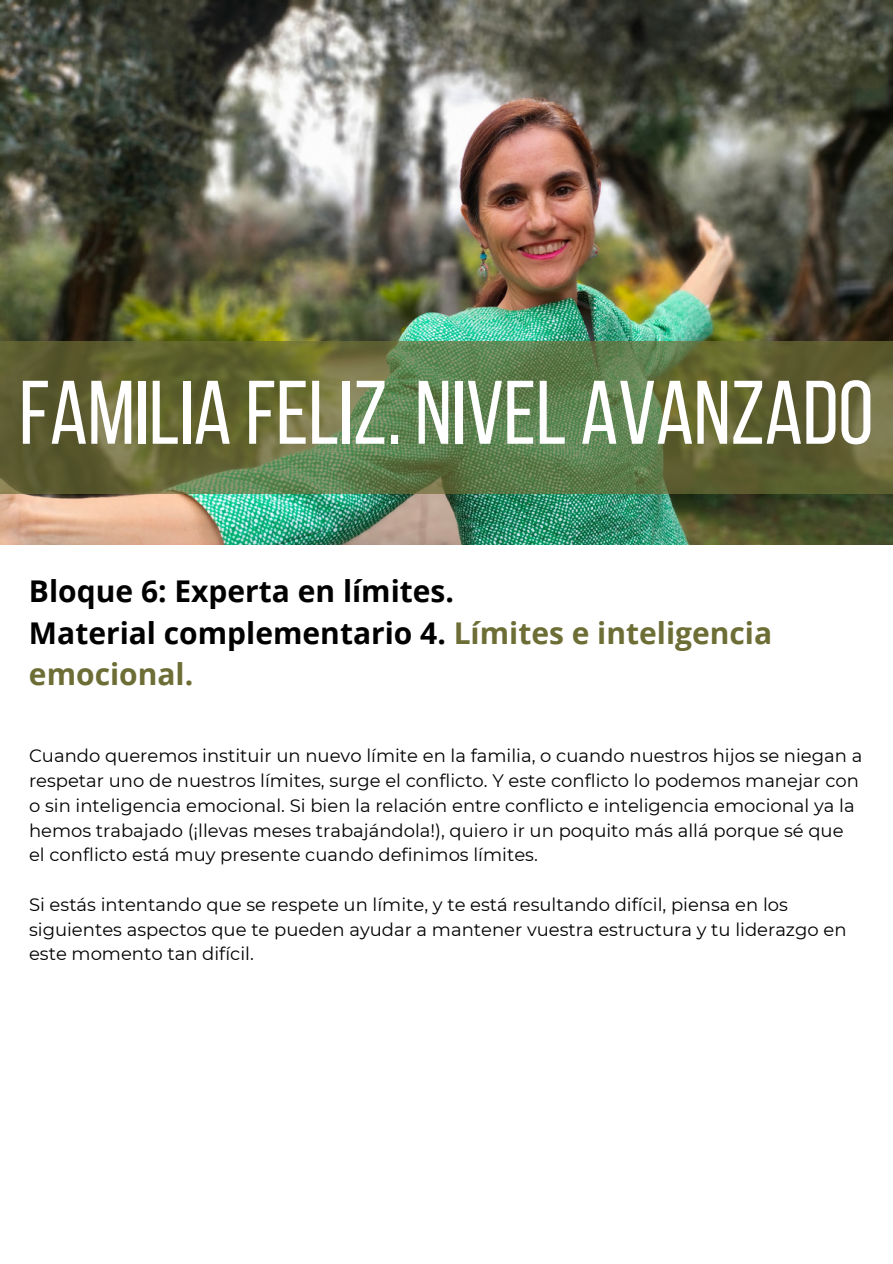
<style>
.page{position:relative;width:893px;height:1264px;background:#fff}
.page>*{position:absolute;margin:0;border:0;box-sizing:border-box;transform-origin:0 0}
.t1{font:89.85px "Bebas Neue";color:#fff}
.t2{font:700 30px/41.5px "Open Sans";color:#000}
.t3{font:18px/24.8px "Montserrat";color:#000}
.s1{color:#6d6e36}
</style>
<div class="page">
<img style="left:0;top:0;width:892px;height:544px">
<svg style="left:0;top:341px;width:892px;height:152px;background:#616f3e"></svg>
<h1 class="t1" style="left:19px;top:364px;width:855px">FAMILIA FELIZ. NIVEL AVANZADO</h1>
<h2 class="t2" style="left:29px;top:569px;width:744px">Bloque 6: Experta en límites.<br>Material complementario 4. <span class="s1">Límites e inteligencia emocional.</span></h2>
<p class="t3" style="left:29px;top:743px;width:834px">Cuando queremos instituir un nuevo límite en la familia, o cuando nuestros hijos se niegan a respetar uno de nuestros límites, surge el conflicto. Y este conflicto lo podemos manejar con o sin inteligencia emocional. Si bien la relación entre conflicto e inteligencia emocional ya la hemos trabajado (¡llevas meses trabajándola!), quiero ir un poquito más allá porque sé que el conflicto está muy presente cuando definimos límites.</p>
<p class="t3" style="left:29px;top:891px;width:819px">Si estás intentando que se respete un límite, y te está resultando difícil, piensa en los siguientes aspectos que te pueden ayudar a mantener vuestra estructura y tu liderazgo en este momento tan difícil.</p>
</div>
